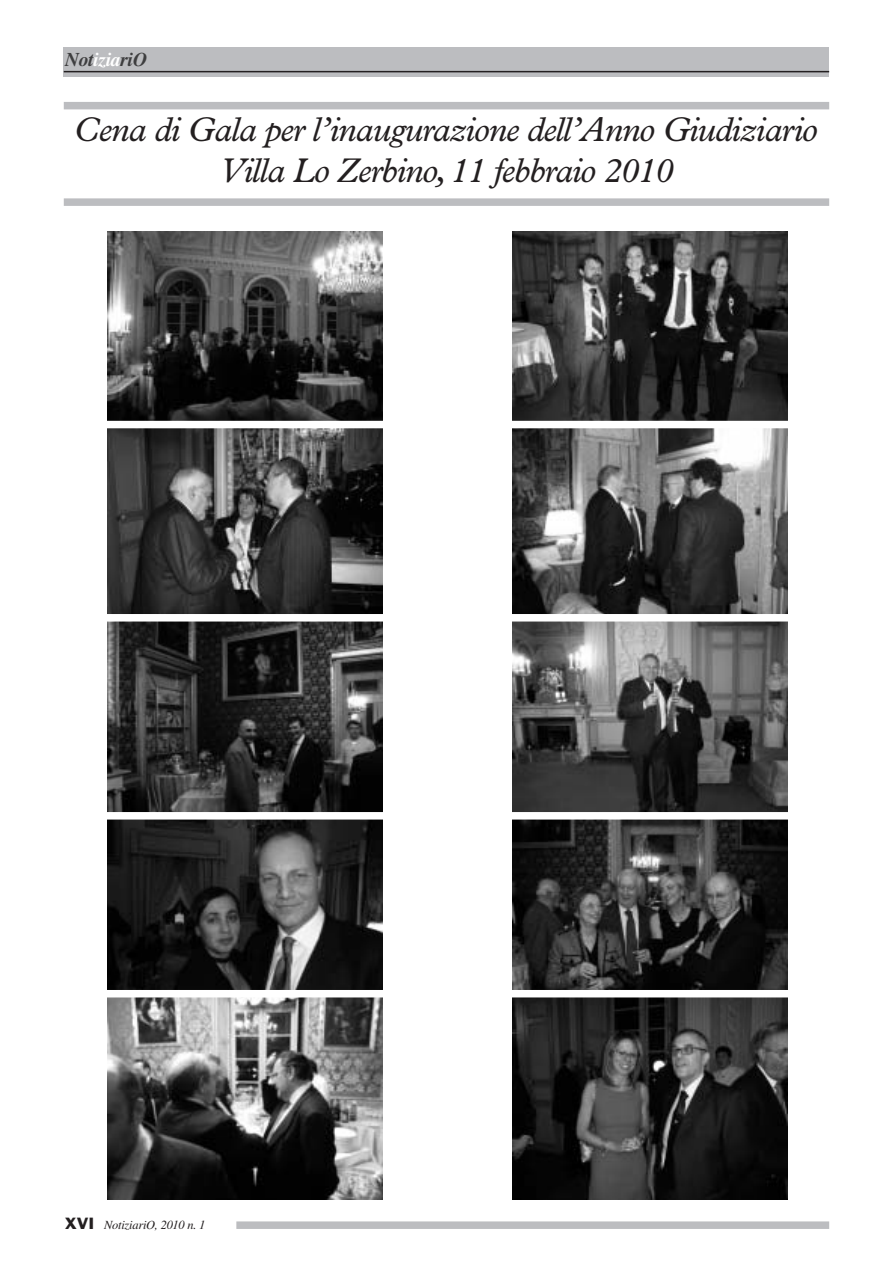
<style>
.page{position:relative;width:893px;height:1263px;background:#fff}
.page>*{position:absolute;margin:0;border:0;box-sizing:border-box;transform-origin:0 0}
.t1{font:italic 34.5px/41.4px "Plantin";letter-spacing:-.025em;color:#231f20;text-align:center}
.t2{font:italic 700 19.5px "Times";letter-spacing:-.015em;color:#3e3e3f}
.t3{font:italic 12.45px "Times";letter-spacing:-.02em;color:#231f20}
.s1{color:#fff}
.s2{font-family:"Franklin Gothic";font-style:normal;font-size:15px}
</style>
<div class="page">
<div style="left:64px;top:47px;width:765px;height:30px;background:#bcbdc0"></div>
<hr style="left:64px;top:71px;width:765px;height:1px;background:#231f20">
<div style="left:236px;top:1221px;width:593px;height:8px;background:#bcbdc0"></div>
<img style="left:108px;top:231px;width:274px;height:190px">
<img style="left:513px;top:231px;width:274px;height:190px">
<div style="left:64px;top:198px;width:765px;height:8px;background:#bcbdc0"></div>
<div style="left:64px;top:102px;width:765px;height:7px;background:#bcbdc0"></div>
<img style="left:108px;top:428px;width:274px;height:186px">
<img style="left:108px;top:621px;width:274px;height:191px">
<img style="left:108px;top:819px;width:274px;height:171px">
<img style="left:108px;top:997px;width:274px;height:202px">
<img style="left:513px;top:428px;width:274px;height:186px">
<img style="left:513px;top:621px;width:274px;height:191px">
<img style="left:513px;top:819px;width:274px;height:171px">
<img style="left:513px;top:997px;width:274px;height:202px">
<p class="t2" style="left:65px;top:53px;width:83px">Not<span class="s1">izia</span>riO</p>
<p class="t1" style="left:75px;top:112px;width:744px">Cena di Gala per l’inaugurazione dell’Anno Giudiziario<br>Villa Lo Zerbino, 11 febbraio 2010</p>
<p class="t3" style="left:65px;top:1220px;width:142px"><span class="s2">XVI</span> NotiziariO, 2010 n. 1</p>
</div>
